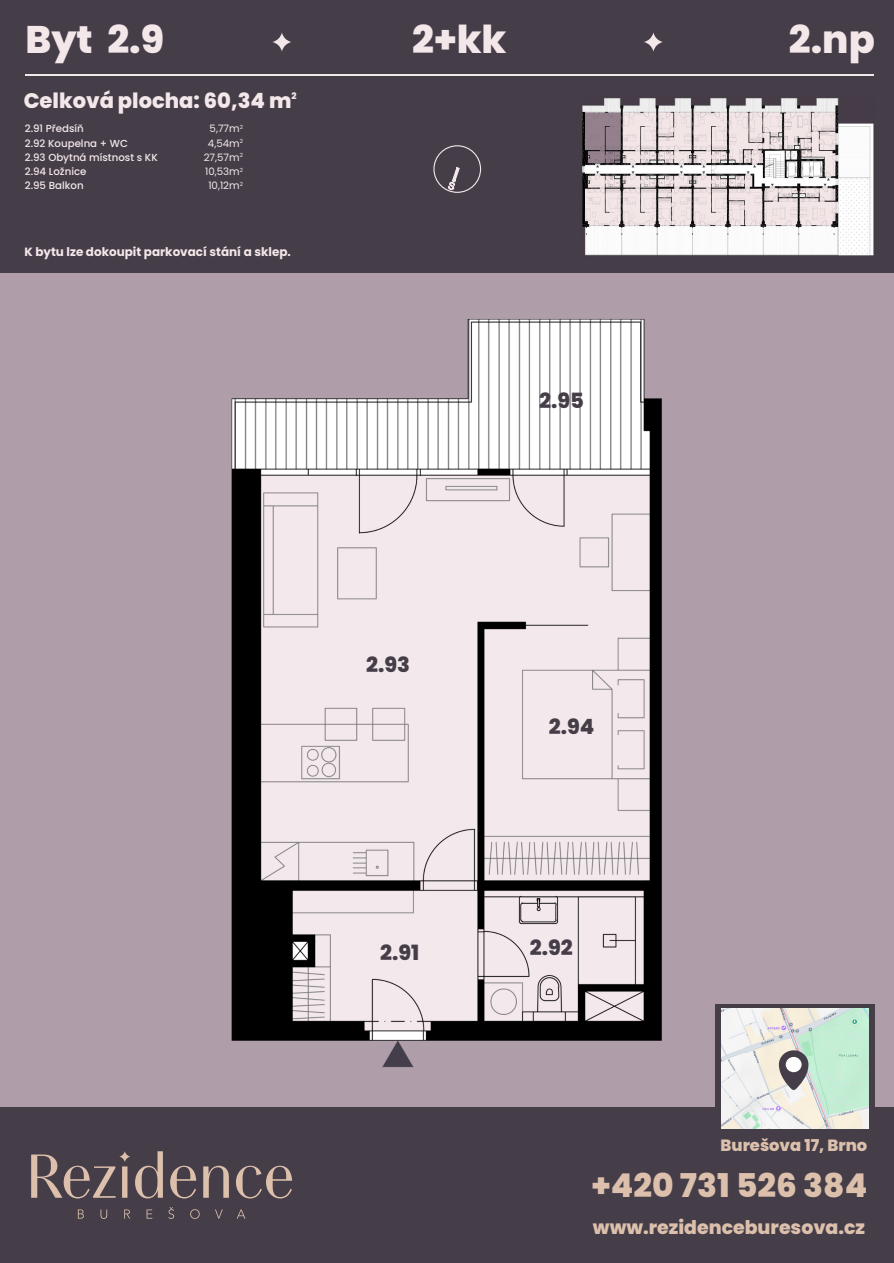
<style>
.page{position:relative;width:894px;height:1263px;background:#fff}
.page>*{position:absolute;margin:0;border:0;box-sizing:border-box;transform-origin:0 0}
.t1{font:800 38.4px "Poppins";color:#f4e7e9}
.t2{font:800 32.7px "Poppins";color:#dcc0ac}
.t3{font:800 21px "Poppins";color:#f4e7e9}
.t4{font:800 21px "Poppins";color:#453e49}
.t5{font:800 18.9px "Poppins";color:#dcc0ac}
.t6{font:800 16.35px "Poppins";color:#dcc0ac}
.t7{font:700 12px "Poppins";color:#f4e7e9}
.t8{font:500 10.2px/14.2px "Poppins";color:#f4e7e9}
.t9{font:10.2px/14.2px "Poppins";color:#f4e7e9;text-align:center}
.t10{font:800 9px "Poppins";color:#f4e7e9}
</style>
<div class="page">
<div style="left:0;top:270px;width:893px;height:993px;background:#af9eaa"></div>
<div style="left:0;top:0;width:893px;height:272px;background:#453e49"></div>
<div style="left:0;top:1107px;width:893px;height:156px;background:#453e49"></div>
<svg style="left:31px;top:1151px;width:132px;height:47px"></svg>
<svg style="left:170px;top:1166px;width:26px;height:32px"></svg>
<svg style="left:203px;top:1166px;width:26px;height:32px"></svg>
<svg style="left:236px;top:1166px;width:56px;height:32px"></svg>
<svg style="left:78px;top:1209px;width:6px;height:10px"></svg>
<svg style="left:100px;top:1209px;width:7px;height:10px"></svg>
<svg style="left:124px;top:1209px;width:6px;height:10px"></svg>
<svg style="left:146px;top:1209px;width:6px;height:10px"></svg>
<svg style="left:168px;top:1207px;width:6px;height:12px"></svg>
<svg style="left:190px;top:1209px;width:9px;height:10px"></svg>
<svg style="left:215px;top:1209px;width:8px;height:10px"></svg>
<svg style="left:237px;top:1209px;width:8px;height:10px"></svg>
<svg style="left:273px;top:33px;width:18px;height:18px"></svg>
<svg style="left:644px;top:33px;width:18px;height:18px"></svg>
<div style="left:433px;top:145px;width:48px;height:48px;border:1px solid #f4e7e9;border-radius:50%"></div>
<svg style="left:448px;top:167px;width:11px;height:23px"></svg>
<svg style="left:715px;top:1004px;width:159px;height:125px;background:#615e65"></svg>
<hr style="left:26px;top:75px;width:847px;height:1px;background:#f4e7e9">
<img style="left:231px;top:319px;width:431px;height:749px">
<img style="left:720px;top:1009px;width:148px;height:119px">
<svg style="left:778px;top:1050px;width:30px;height:40px"></svg>
<div style="left:785px;top:1057px;width:16px;height:15px;background:#fff;border-radius:50%"></div>
<img style="left:582px;top:98px;width:292px;height:158px">
<h1 class="t1" style="left:26px;top:13px;width:140px">Byt 2.9</h1>
<h1 class="t1" style="left:412px;top:13px;width:96px">2+kk</h1>
<h3 class="t3" style="left:24px;top:86px;width:269px">Celková plocha: 60,34 m</h3>
<p class="t10" style="left:291px;top:89px;width:7px">2</p>
<p class="t8" style="left:25px;top:122px;width:134px">2.91 Předsíň<br>2.92 Koupelna + WC<br>2.93 Obytná místnost s KK<br>2.94 Ložnice<br>2.95 Balkon</p>
<p class="t9" style="left:204px;top:122px;width:41px">5,77m<sup>2<br></sup>4,54m<sup>2<br></sup>27,57m<sup>2<br></sup>10,53m<sup>2<br></sup>10,12m<sup>2</sup></p>
<p class="t7" style="left:24px;top:243px;width:268px">K bytu lze dokoupit parkovací stání a sklep.</p>
<h3 class="t4" style="left:539px;top:386px;width:46px">2.95</h3>
<h3 class="t4" style="left:366px;top:650px;width:45px">2.93</h3>
<h3 class="t4" style="left:548px;top:712px;width:47px">2.94</h3>
<h3 class="t4" style="left:380px;top:938px;width:41px">2.91</h3>
<h3 class="t4" style="left:529px;top:933px;width:44px">2.92</h3>
<h1 class="t1" style="left:788px;top:13px;width:87px">2.np</h1>
<h3 class="t6" style="left:720px;top:1133px;width:148px">Burešova 17, Brno</h3>
<h2 class="t2" style="left:591px;top:1163px;width:277px">+420 731 526 384</h2>
<h3 class="t5" style="left:592px;top:1215px;width:273px">www.rezidenceburesova.cz</h3>
</div>
